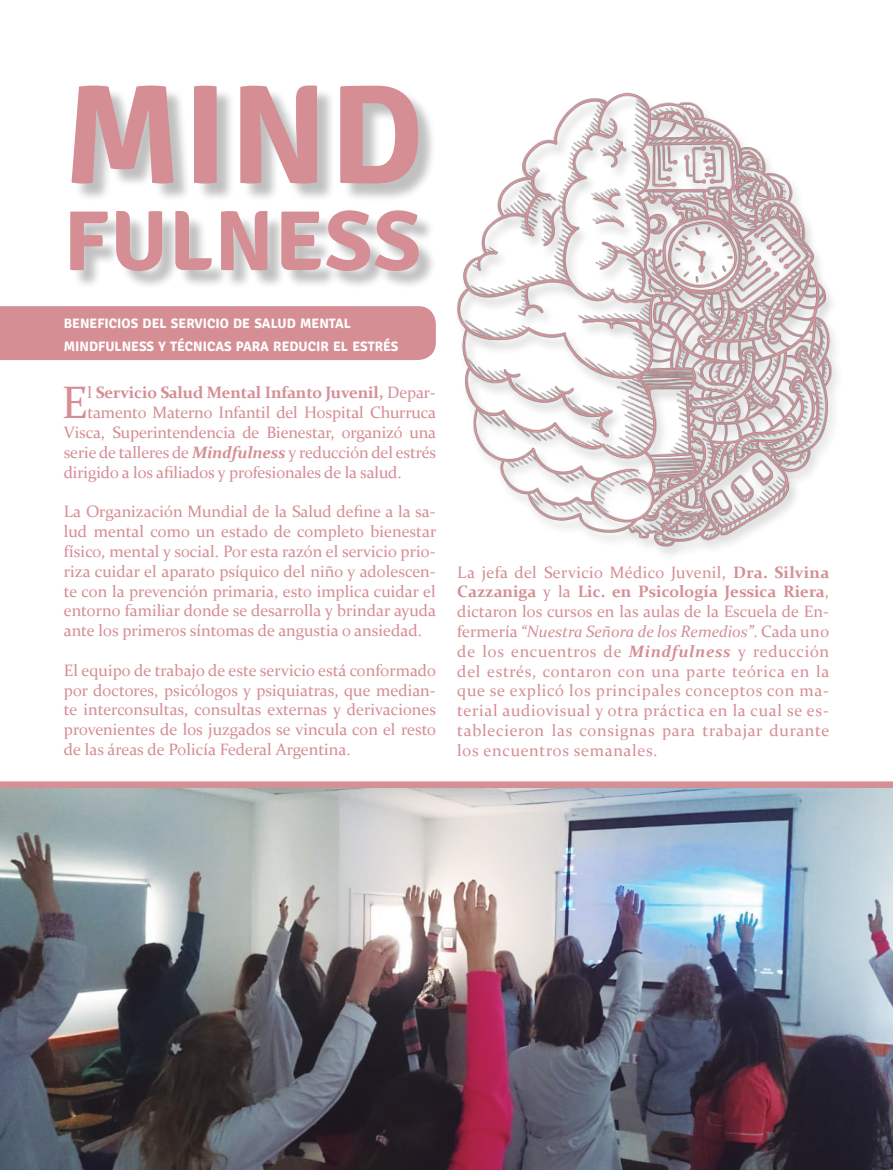
<style>
.page{position:relative;width:893px;height:1170px;background:#fff}
.page>*{position:absolute;margin:0;border:0;box-sizing:border-box;transform-origin:0 0}
.t1{font:700 140.7px "Signika";color:#d58e94}
.t2{font:700 85.05px "Signika";letter-spacing:.015em;color:#d58e94}
.t3{font:45.45px "Constantia";color:#d58e94}
.t4{font:16.5px/19.8px "Constantia";letter-spacing:-.01em;color:#d58e94;text-align:justify}
.t5{font:700 16.5px "Constantia";letter-spacing:-.01em;color:#d58e94}
.t6{font:700 13.65px/23.4px "Signika";color:#fff}
.s1{font-weight:400}
.s2{font-weight:700;font-style:italic}
.s3{font-weight:700}
.s4{font-style:italic}
</style>
<div class="page">
<hr style="left:892px;top:0;width:1px;height:1169px;background:#d59096">
<img style="left:457px;top:92px;width:380px;height:463px">
<div style="left:0;top:781px;width:893px;height:7px;background:#d59096"></div>
<div style="left:0;top:306px;width:436px;height:54px;background:#d58e94"></div>
<img style="left:0;top:788px;width:893px;height:381px">
<div style="left:73px;top:88px;width:364px;height:201px;background:#000;opacity:.25"></div>
<h1 class="t1" style="left:64px;top:50px;width:361px">MIND</h1>
<h2 class="t2" style="left:64px;top:190px;width:359px">FULNESS</h2>
<p class="t6" style="left:64px;top:312px;width:336px">BENEFICIOS DEL SERVICIO DE SALUD MENTAL<br>MINDFULNESS Y TÉCNICAS PARA REDUCIR EL ESTRÉS</p>
<h3 class="t3" style="left:62px;top:372px;width:28px">E</h3>
<p class="t5" style="left:88px;top:381px;width:350px"><span class="s1">l</span> Servicio Salud Mental Infanto Juvenil, <span class="s1">Depar-</span></p>
<p class="t4" style="left:88px;top:402px;width:350px">tamento Materno Infantil del Hospital Churruca</p>
<p class="t4" style="left:64px;top:422px;width:374px">Visca, Superintendencia de Bienestar, organizó una</p>
<p class="t4" style="left:64px;top:441px;width:374px">serie de talleres de <span class="s2">Mindfulness</span> y reducción del estrés</p>
<p class="t4" style="left:64px;top:461px;width:339px">dirigido a los afiliados y profesionales de la salud.</p>
<p class="t4" style="left:64px;top:501px;width:374px">La Organización Mundial de la Salud define a la sa&shy;lud mental como un estado de completo bienestar físico, mental y social. Por esta razón el servicio prio&shy;riza cuidar el aparato psíquico del niño y adolescen&shy;te con la prevención primaria, esto implica cuidar el entorno familiar donde se desarrolla y brindar ayuda ante los primeros síntomas de angustia o ansiedad.</p>
<p class="t4" style="left:64px;top:659px;width:374px">El equipo de trabajo de este servicio está conformado por doctores, psicólogos y psiquiatras, que median&shy;te interconsultas, consultas externas y derivaciones provenientes de los juzgados se vincula con el resto de las áreas de Policía Federal Argentina.</p>
<p class="t4" style="left:457px;top:561px;width:374px">La jefa del Servicio Médico Juvenil, <span class="s3">Dra. Silvina Cazzaniga</span> y la <span class="s3">Lic. en Psicología Jessica Riera</span>, dictaron los cursos en las aulas de la Escuela de En&shy;fermería <span class="s4">“Nuestra Señora de los Remedios”</span>. Cada uno de los encuentros de <span class="s2">Mindfulness</span> y reducción del estrés, contaron con una parte teórica en la que se explicó los principales conceptos con ma&shy;terial audiovisual y otra práctica en la cual se es&shy;tablecieron las consignas para trabajar durante los encuentros semanales.</p>
</div>
